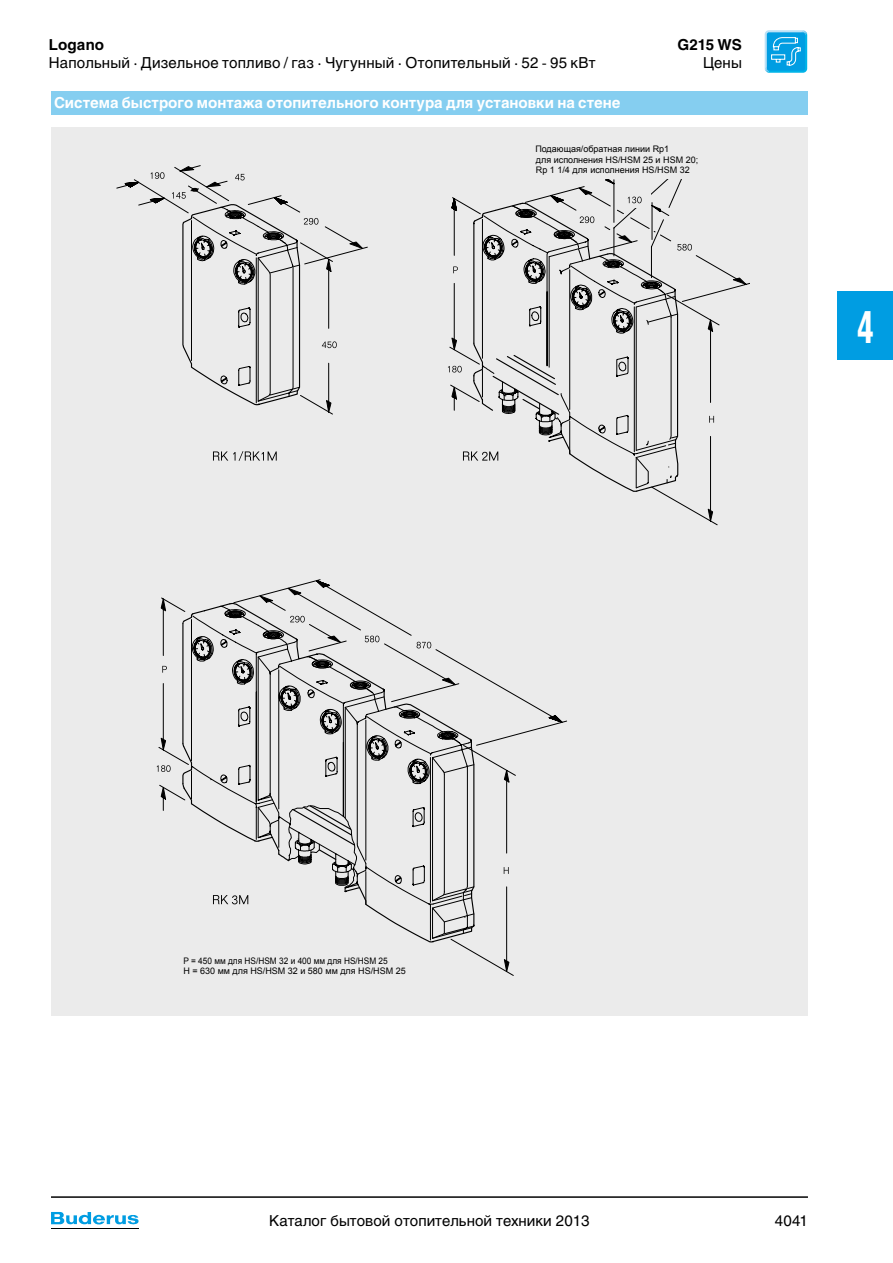
<style>
.page{position:relative;width:893px;height:1263px;background:#fff}
.page>*{position:absolute;margin:0;border:0;box-sizing:border-box;transform-origin:0 0}
.t1{font:700 45px "Helios Cond";color:#fff;scale:.8 1}
.t2{font:15px "Helios";letter-spacing:.005em;color:#000}
.t3{font:700 15px "Helios";color:#fff}
.t4{font:700 15px "Helios";letter-spacing:.01em;color:#000}
.t5{font:9px/10.4px "Arial";color:#000}
.t6{font:9px/10.1px "Arial";color:#000;scale:.92 1}
</style>
<div class="page">
<svg style="left:51px;top:1212px;width:88px;height:13px"></svg>
<hr style="left:51px;top:1228px;width:87px;height:1px;background:#000">
<div style="left:838px;top:291px;width:55px;height:68px;background:#009de2"></div>
<hr style="left:51px;top:1197px;width:757px;height:1px;background:#000">
<svg style="left:764px;top:33px;width:44px;height:37px"></svg>
<svg style="left:765px;top:30px;width:42px;height:43px;background:#2eb0e7"></svg>
<div style="left:51px;top:91px;width:757px;height:24px;background:#85cef0"></div>
<div style="left:51px;top:128px;width:757px;height:888px;background:#ebebeb"></div>
<svg style="left:157px;top:579px;width:406px;height:397px"></svg>
<svg style="left:116px;top:165px;width:634px;height:360px"></svg>
<div style="left:530px;top:142px;width:190px;height:36px;background:#ebebeb"></div>
<div style="left:178px;top:949px;width:259px;height:42px;background:#ebebeb"></div>
<p class="t4" style="left:49px;top:36px;width:57px">Logano</p>
<p class="t4" style="left:678px;top:36px;width:66px">G215 WS</p>
<p class="t2" style="left:49px;top:54px;width:548px">Напольный · Дизельное топливо / газ · Чугунный · Отопительный · 52 - 95 кВт</p>
<p class="t2" style="left:703px;top:54px;width:40px">Цены</p>
<p class="t3" style="left:54px;top:94px;width:568px">Система быстрого монтажа отопительного контура для установки на стене</p>
<p class="t5" style="left:535px;top:144px;width:164px">Подающая/обратная линии Rp1<br>для исполнения HS/HSM 25 и HSM 20;<br>Rp 1 1/4 для исполнения HS/HSM 32</p>
<h1 class="t1" style="left:856px;top:300px;width:24px">4</h1>
<p class="t6" style="left:183px;top:956px;width:243px">P = 450 мм для HS/HSM 32 и 400 мм для HS/HSM 25<br>H = 630 мм для HS/HSM 32 и 580 мм для HS/HSM 25</p>
<p class="t2" style="left:269px;top:1212px;width:322px">Каталог бытовой отопительной техники 2013</p>
<p class="t2" style="left:775px;top:1212px;width:35px">4041</p>
</div>
